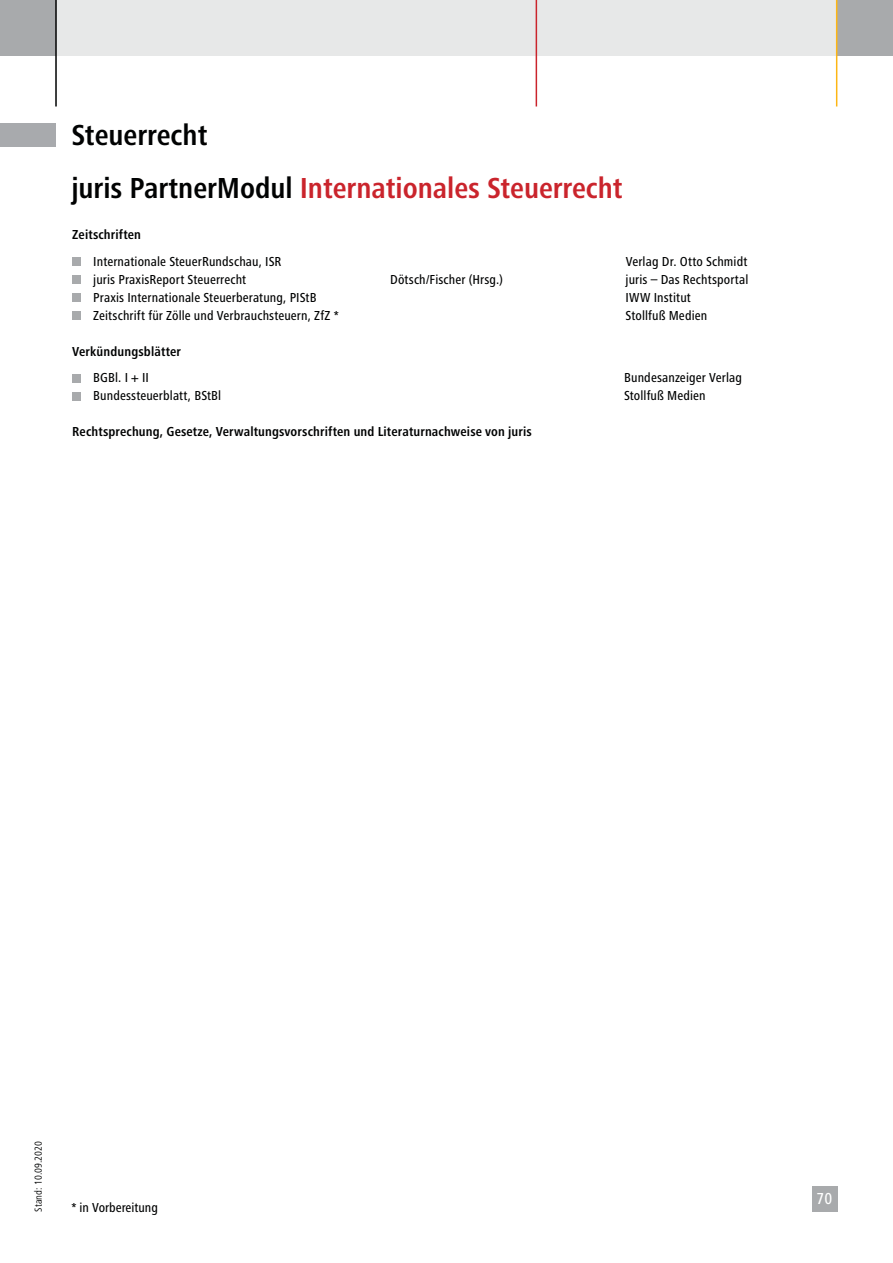
<style>
.page{position:relative;width:893px;height:1263px;background:#fff}
.page>*{position:absolute;margin:0;border:0;box-sizing:border-box;transform-origin:0 0}
.t1{font:700 condensed 30px "Frutiger Next Pro";color:#ca242c}
.t2{font:700 condensed 30px "Frutiger Next Pro";color:#010202}
.t3{font:500 condensed 16.5px "Frutiger Next Pro";color:#fff}
.t4{font:500 condensed 13.5px "Frutiger Next Pro";letter-spacing:.01em;color:#010202}
.t5{font:700 condensed 13.5px "Frutiger Next Pro";letter-spacing:.01em;color:#010202}
.t6{font:condensed 10.5px "Frutiger Next Pro";color:#010202}
.s1{color:#010202}
</style>
<div class="page">
<div style="left:812px;top:1186px;width:25px;height:25px;background:#a8aaac"></div>
<div style="left:55px;top:0;width:782px;height:56px;background:#e7e8e8"></div>
<div style="left:0;top:0;width:55px;height:56px;background:#a8aaac"></div>
<div style="left:837px;top:0;width:56px;height:56px;background:#a8aaac"></div>
<hr style="left:55px;top:0;width:2px;height:107px;background:#010202">
<hr style="left:836px;top:0;width:1px;height:107px;background:#fdb614">
<hr style="left:536px;top:0;width:1px;height:107px;background:#ca242c">
<div style="left:0;top:124px;width:55px;height:23px;background:#a8aaad"></div>
<div style="left:72px;top:257px;width:9px;height:9px;background:#a8aaac"></div>
<div style="left:72px;top:275px;width:9px;height:9px;background:#a8aaac"></div>
<div style="left:72px;top:293px;width:9px;height:9px;background:#a8aaac"></div>
<div style="left:72px;top:311px;width:9px;height:9px;background:#a8aaac"></div>
<div style="left:72px;top:374px;width:9px;height:8px;background:#a8aaac"></div>
<div style="left:72px;top:392px;width:9px;height:8px;background:#a8aaac"></div>
<h1 class="t2" style="left:71px;top:123px;width:138px">Steuerrecht</h1>
<h1 class="t1" style="left:71px;top:176px;width:553px"><span class="s1">juris PartnerModul</span> Internationales Steuerrecht</h1>
<p class="t5" style="left:72px;top:229px;width:70px">Zeitschriften</p>
<p class="t4" style="left:93px;top:256px;width:190px">Internationale SteuerRundschau, ISR</p>
<p class="t4" style="left:626px;top:256px;width:123px">Verlag Dr. Otto Schmidt</p>
<p class="t4" style="left:93px;top:274px;width:154px">juris PraxisReport Steuerrecht</p>
<p class="t4" style="left:390px;top:274px;width:114px">Dötsch/Fischer (Hrsg.)</p>
<p class="t4" style="left:625px;top:274px;width:124px">juris – Das Rechtsportal</p>
<p class="t4" style="left:93px;top:292px;width:225px">Praxis Internationale Steuerberatung, PIStB</p>
<p class="t4" style="left:625px;top:292px;width:67px">IWW Institut</p>
<p class="t4" style="left:93px;top:310px;width:247px">Zeitschrift für Zölle und Verbrauchsteuern, ZfZ *</p>
<p class="t4" style="left:625px;top:310px;width:83px">Stollfuß Medien</p>
<p class="t5" style="left:72px;top:346px;width:110px">Verkündungsblätter</p>
<p class="t4" style="left:93px;top:372px;width:57px">BGBl. I + II</p>
<p class="t4" style="left:624px;top:372px;width:119px">Bundesanzeiger Verlag</p>
<p class="t4" style="left:93px;top:390px;width:130px">Bundessteuerblatt, BStBl</p>
<p class="t4" style="left:624px;top:390px;width:83px">Stollfuß Medien</p>
<p class="t5" style="left:72px;top:426px;width:461px">Rechtsprechung, Gesetze, Verwaltungsvorschriften und Literaturnachweise von juris</p>
<p class="t6" style="left:34px;top:1212px;width:72px;rotate:-90deg">Stand: 10.09.2020</p>
<p class="t4" style="left:71px;top:1202px;width:88px">* in Vorbereitung</p>
<p class="t3" style="left:817px;top:1192px;width:17px">70</p>
</div>
